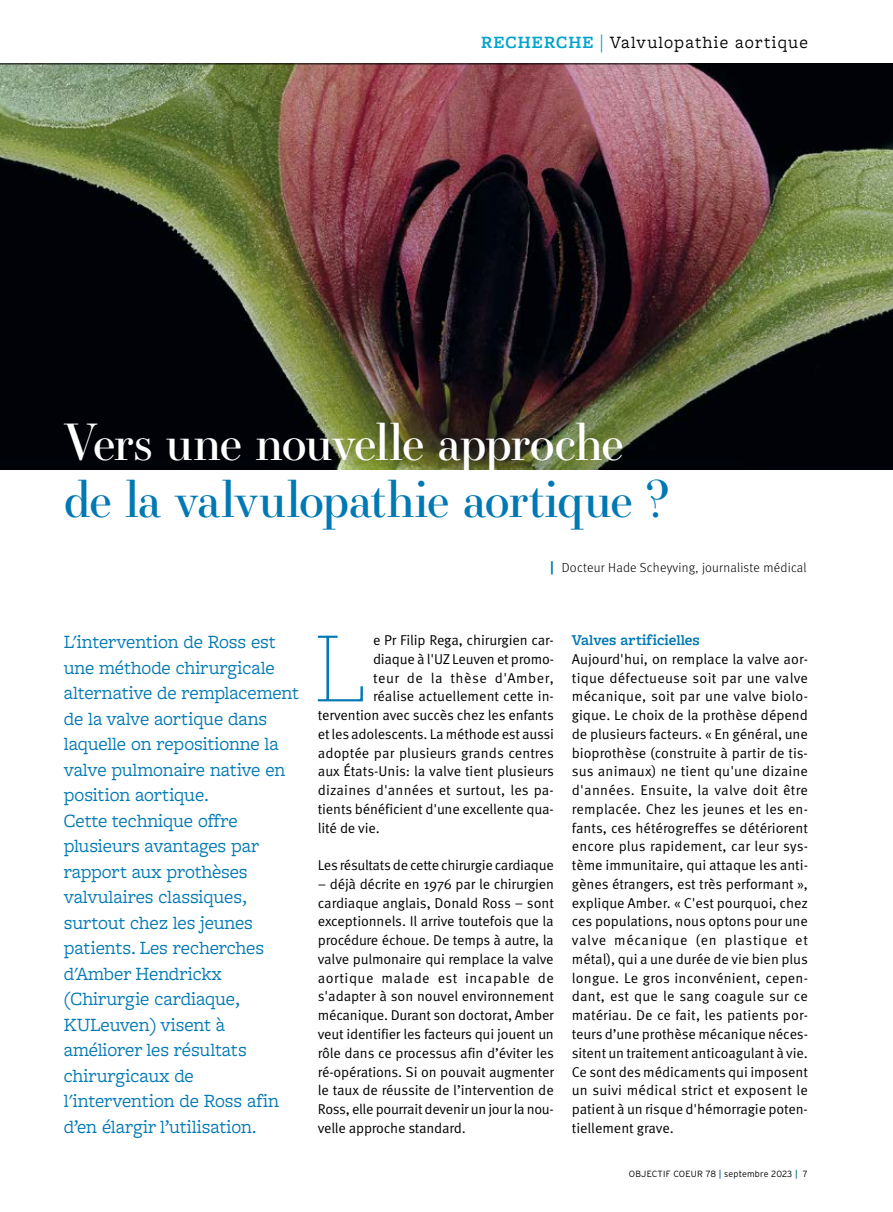
<style>
.page{position:relative;width:893px;height:1212px;background:#fff}
.page>*{position:absolute;margin:0;border:0;box-sizing:border-box;transform-origin:0 0}
.t1{font:100 99px "Jubilat";color:#0078b3}
.t2{font:49.5px "Essonnes Display";letter-spacing:-.025em;color:#0078b3}
.t3{font:49.5px "Essonnes Display";letter-spacing:-.03em;color:#fff}
.t4{font:19.5px/25.5px "Freight Macro Pro";letter-spacing:-.01em;color:#0078b3}
.t5{font:18px "Freight Macro Pro";letter-spacing:.06em;color:#000}
.t6{font:600 15.75px "Freight Macro Pro";color:#0078b3}
.t7{font:14.25px/18.8px "Meta Pro Norm";letter-spacing:-.01em;color:#000;text-align:justify}
.t8{font:14.25px "Meta Pro Norm";letter-spacing:.01em;color:#000}
.t9{font:14.25px "Meta Pro Norm";letter-spacing:.04em;color:#000}
.t10{font:300 13.2px "Meta Pro";letter-spacing:.02em;color:#000}
.t11{font:300 9px "Interstate";letter-spacing:.02em;color:#000}
.s1{font-weight:600;color:#00a3cd}
.s2{font-family:"Source Serif 4 Display";font-weight:700;color:#00a3cd}
.s3{font-family:"Interstate";font-weight:700;font-size:13.5px;color:#0078b3}
.s4{font-weight:400;color:#00627d}
</style>
<div class="page">
<img style="left:0;top:65px;width:893px;height:405px">
<hr style="left:0;top:64px;width:893px;height:1px;background:#000">
<p class="t5" style="left:481px;top:30px;width:328px"><span class="s1">RECHERCHE</span> <span class="s2">|</span> Valvulopathie aortique</p>
<h2 class="t3" style="left:64px;top:408px;width:562px">Vers une nouvelle approche</h2>
<h2 class="t2" style="left:64px;top:465px;width:608px">de la valvulopathie aortique ?</h2>
<p class="t10" style="left:550px;top:558px;width:258px"><span class="s3">|</span> Docteur Hade Scheyving, journaliste médical</p>
<p class="t4" style="left:64px;top:628px;width:237px">L'intervention de Ross est une méthode chirurgicale alternative de remplacement de la valve aortique dans laquelle on repositionne la valve pulmonaire native en position aortique.<br>Cette technique offre plusieurs avantages par rapport aux prothèses valvulaires classiques, surtout chez les jeunes patients. Les recherches d'Amber Hendrickx (Chirurgie cardiaque,<br>KULeuven) visent à améliorer les résultats chirurgicaux de l'intervention de Ross afin d’en élargir l’utilisation.</p>
<h1 class="t1" style="left:315px;top:607px;width:53px">L</h1>
<p class="t7" style="left:373px;top:630px;width:182px">e Pr Filip Rega, chirurgien car-</p>
<p class="t7" style="left:373px;top:649px;width:182px">diaque à l'UZ Leuven et promo-</p>
<p class="t9" style="left:373px;top:667px;width:182px">teur de la thèse d'Amber,</p>
<p class="t7" style="left:373px;top:686px;width:182px">réalise actuellement cette in-</p>
<p class="t7" style="left:318px;top:705px;width:238px">tervention avec succès chez les enfants</p>
<p class="t7" style="left:318px;top:724px;width:238px">et les adolescents. La méthode est aussi</p>
<p class="t7" style="left:318px;top:742px;width:238px">adoptée par plusieurs grands centres</p>
<p class="t7" style="left:318px;top:761px;width:238px">aux États-Unis: la valve tient plusieurs</p>
<p class="t8" style="left:318px;top:779px;width:238px">dizaines d'années et surtout, les pa-</p>
<p class="t7" style="left:318px;top:799px;width:238px">tients bénéficient d'une excellente qua-</p>
<p class="t7" style="left:318px;top:817px;width:63px">lité de vie.</p>
<p class="t7" style="left:318px;top:855px;width:237px">Les résultats de cette chirurgie cardiaque</p>
<p class="t7" style="left:318px;top:874px;width:238px">– déjà décrite en 1976 par le chirurgien cardiaque anglais, Donald Ross – sont exceptionnels. Il arrive toutefois que la procédure échoue. De temps à autre, la valve pulmonaire qui remplace la valve aortique malade est incapable de s'adapter à son nouvel environnement mécanique. Durant son doctorat, Amber veut identifier les facteurs qui jouent un rôle dans ce processus afin d’éviter les ré-opérations. Si on pouvait augmenter le taux de réussite de l’intervention de Ross, elle pourrait devenir un jour la nou&shy;velle approche standard.</p>
<p class="t6" style="left:572px;top:629px;width:130px">Valves artificielles</p>
<p class="t7" style="left:572px;top:649px;width:238px">Aujourd'hui, on remplace la valve aor&shy;tique défectueuse soit par une valve mécanique, soit par une valve biolo&shy;gique. Le choix de la prothèse dépend de plusieurs facteurs. « En général, une bioprothèse (construite à partir de tis&shy;sus animaux) ne tient qu'une dizaine d'années. Ensuite, la valve doit être remplacée. Chez les jeunes et les en&shy;fants, ces hétérogreffes se détériorent encore plus rapidement, car leur sys&shy;tème immunitaire, qui attaque les anti&shy;gènes étrangers, est très performant », explique Amber. « C'est pourquoi, chez ces populations, nous optons pour une valve mécanique (en plastique et métal), qui a une durée de vie bien plus longue. Le gros inconvénient, cepen&shy;dant, est que le sang coagule sur ce matériau. De ce fait, les patients por&shy;teurs d’une prothèse mécanique néces&shy;sitent un traitement anticoagulant à vie.<br>Ce sont des médicaments qui imposent un suivi médical strict et exposent le patient à un risque d'hémorragie poten&shy;tiellement grave.</p>
<p class="t11" style="left:629px;top:1168px;width:180px">OBJECTIF COEUR 78 <span class="s4">|</span> septembre 2023 <span class="s4">|</span> 7</p>
</div>
